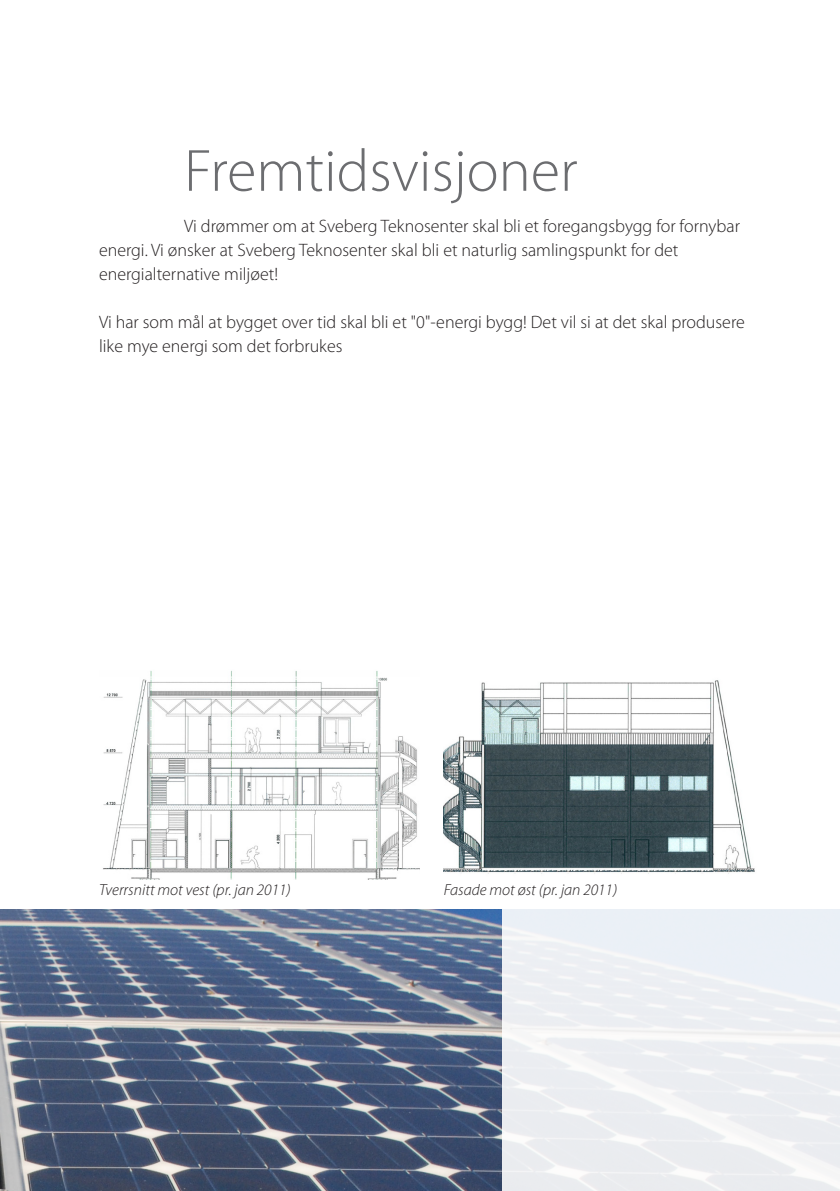
<style>
.page{position:relative;width:840px;height:1191px;background:#fff}
.page>*{position:absolute;margin:0;border:0;box-sizing:border-box;transform-origin:0 0}
.overskrifter{font:300 60px "Myriad Pro";color:#6c6d70}
.tekst{font:300 18px/24px "Myriad Pro";color:#231f20}
.tekst_fortløpende{font:italic 300 16px "Myriad Pro";color:#231f20}
</style>
<div class="page">
<img style="left:0;top:909px;width:502px;height:282px">
<div style="left:502px;top:907px;width:337px;height:284px;background:linear-gradient(to right,#eef0f3,#edf0f4)"></div>
<img style="left:443px;top:680px;width:312px;height:194px">
<img style="left:103px;top:670px;width:317px;height:210px">
<p class="overskrifter" style="left:184px;top:135px;width:395px">Fremtidsvisjoner</p>
<p class="tekst" style="left:99px;top:214px;width:642px;text-indent:85px">Vi drømmer om at Sveberg Teknosenter skal bli et foregangsbygg for fornybar energi. Vi ønsker at Sveberg Teknosenter skal bli et naturlig samlingspunkt for det energialternative miljøet!</p>
<p class="tekst" style="left:99px;top:310px;width:647px">Vi har som mål at bygget over tid skal bli et "0"-energi bygg! Det vil si at det skal produsere like mye energi som det forbrukes</p>
<p class="tekst_fortløpende" style="left:99px;top:879px;width:193px">Tverrsnitt mot vest (pr. jan 2011)</p>
<p class="tekst_fortløpende" style="left:443px;top:879px;width:175px">Fasade mot øst (pr. jan 2011)</p>
</div>
